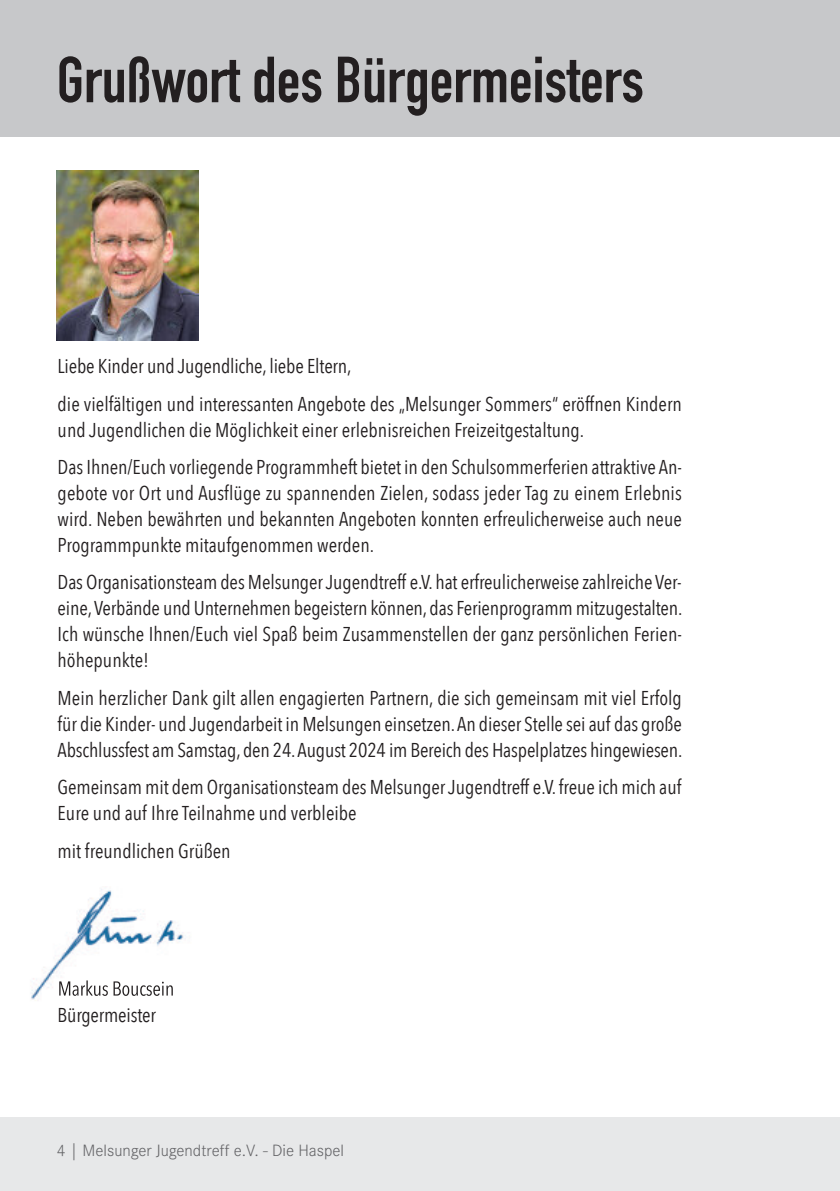
<style>
.page{position:relative;width:840px;height:1191px;background:#fff}
.page>*{position:absolute;margin:0;border:0;box-sizing:border-box;transform-origin:0 0}
.t1{font:64px "DIN Engschrift";color:#231f20}
.t2{font:20px/26px "Avenir Next Condensed";color:#231f20}
.t3{font:300 17px "Corporate S";color:#636366}
</style>
<div class="page">
<div style="left:0;top:1117px;width:839px;height:74px;background:#e7e8e9"></div>
<div style="left:0;top:0;width:839px;height:136px;background:#c7c8ca"></div>
<img style="left:57px;top:170px;width:141px;height:170px">
<img style="left:31px;top:889px;width:155px;height:112px">
<img style="left:59px;top:980px;width:62px;height:16px">
<h1 class="t1" style="left:57px;top:57px;width:588px">Grußwort des Bürgermeisters</h1>
<p class="t2" style="left:58px;top:348px;width:625px;line-height:37.4px">Liebe Kinder und Jugendliche, liebe Eltern,<br>die vielfältigen und interessanten Angebote des „Melsunger Sommers“ eröffnen Kindern</p>
<p class="t2" style="left:58px;top:411px;width:625px;line-height:37.4px">und Jugendlichen die Möglichkeit einer erlebnisreichen Freizeitgestaltung.<br>Das Ihnen/Euch vorliegende Programmheft bietet in den Schulsommerferien attraktive An-</p>
<p class="t2" style="left:58px;top:481px;width:625px;text-align:justify">gebote vor Ort und Ausflüge zu spannenden Zielen, sodass jeder Tag zu einem Erlebnis wird. Neben bewährten und bekannten Angeboten konnten erfreulicherweise auch neue Programmpunkte mitaufgenommen werden.</p>
<p class="t2" style="left:58px;top:570px;width:626px;text-align:justify">Das Organisationsteam des MelsungerJugendtreff e.V. hat erfreulicherweise zahlreiche Ver&shy;eine,Verbände und Unternehmen begeistern können, das Ferienprogramm mitzugestalten.<br>Ich wünsche Ihnen/Euch viel Spaß beim Zusammenstellen der ganz persönlichen Ferien&shy;höhepunkte!</p>
<p class="t2" style="left:58px;top:685px;width:626px;text-align:justify">Mein herzlicher Dank gilt allen engagierten Partnern, die sich gemeinsam mit viel Erfolg für die Kinder- und Jugendarbeit in Melsungen einsetzen.An dieser Stelle sei auf das große Abschlussfest am Samstag, den 24.August 2024 im Bereich des Haspelplatzes hingewiesen.</p>
<p class="t2" style="left:58px;top:775px;width:625px">Gemeinsam mit dem Organisationsteam des MelsungerJugendtreff e.V. freue ich mich auf<br>Eure und auf Ihre Teilnahme und verbleibe</p>
<p class="t2" style="left:58px;top:838px;width:174px">mit freundlichen Grüßen</p>
<p class="t2" style="left:58px;top:1002px;width:100px">Bürgermeister</p>
<p class="t3" style="left:57px;top:1140px;width:288px">4 | Melsunger Jugendtreff e.V. - Die Haspel</p>
</div>
